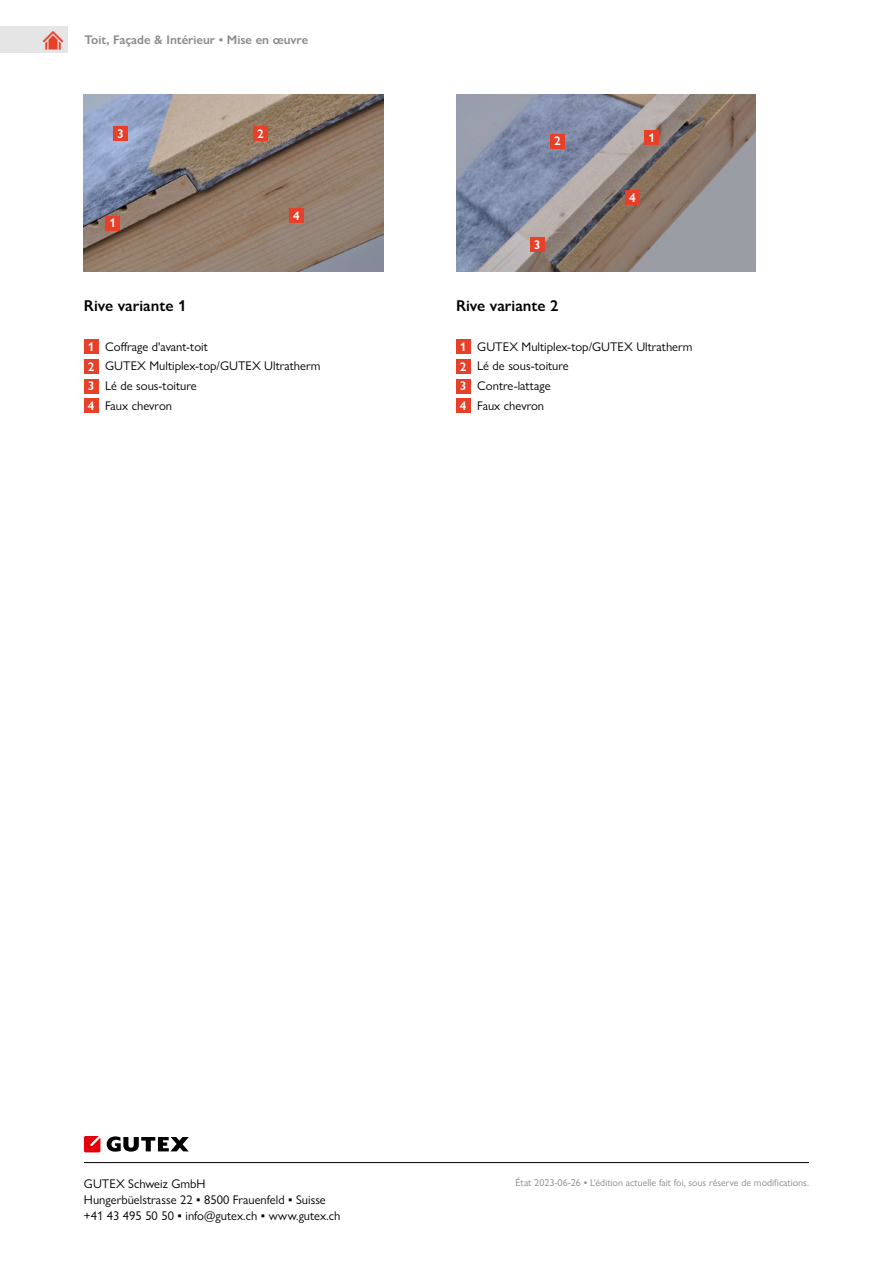
<style>
.page{position:relative;width:893px;height:1263px;background:#fff}
.page>*{position:absolute;margin:0;border:0;box-sizing:border-box;transform-origin:0 0}
._2_Titel-4-Zwischen{font:600 15.75px "Gill Sans Nova";color:#000}
._5_BeschritungText{font:12.6px/15.8px "Gill Sans Nova";color:#000}
._0_Cluster{font:600 12.6px "Gill Sans Nova";color:#888988}
._5_BeschriftungZahl{font:600 12.6px "Gill Sans Nova";color:#fff}
.t1{font:10.05px "Gill Sans Nova";color:#888988}
</style>
<div class="page">
<div style="left:0;top:27px;width:68px;height:26px;background:#e5e5e5"></div>
<img style="left:84px;top:94px;width:300px;height:178px">
<img style="left:456px;top:94px;width:300px;height:178px">
<div style="left:84px;top:339px;width:14px;height:15px;background:#e83f29"></div>
<div style="left:84px;top:359px;width:14px;height:15px;background:#e83f29"></div>
<div style="left:84px;top:379px;width:14px;height:14px;background:#e83f29"></div>
<div style="left:84px;top:399px;width:14px;height:14px;background:#e83f29"></div>
<div style="left:456px;top:339px;width:14px;height:15px;background:#e83f29"></div>
<div style="left:456px;top:359px;width:14px;height:15px;background:#e83f29"></div>
<div style="left:456px;top:379px;width:14px;height:14px;background:#e83f29"></div>
<div style="left:456px;top:399px;width:14px;height:14px;background:#e83f29"></div>
<div style="left:289px;top:209px;width:15px;height:14px;background:#e83f29"></div>
<div style="left:625px;top:190px;width:15px;height:15px;background:#e83f29"></div>
<div style="left:105px;top:216px;width:15px;height:14px;background:#e83f29"></div>
<div style="left:645px;top:130px;width:14px;height:15px;background:#e83f29"></div>
<div style="left:253px;top:127px;width:15px;height:14px;background:#e83f29"></div>
<div style="left:550px;top:134px;width:15px;height:14px;background:#e83f29"></div>
<div style="left:113px;top:127px;width:15px;height:14px;background:#e83f29"></div>
<div style="left:530px;top:238px;width:14px;height:14px;background:#e83f29"></div>
<svg style="left:107px;top:1136px;width:82px;height:15px"></svg>
<svg style="left:84px;top:1136px;width:16px;height:16px"></svg>
<hr style="left:84px;top:1162px;width:725px;height:1px;background:#000">
<p class="_0_Cluster" style="left:85px;top:32px;width:225px">Toit, Façade &amp; Intérieur ▪ Mise en œuvre</p>
<p class="_5_BeschriftungZahl" style="left:117px;top:126px;width:8px">3</p>
<p class="_5_BeschriftungZahl" style="left:109px;top:215px;width:8px">1</p>
<p class="_5_BeschriftungZahl" style="left:257px;top:126px;width:8px">2</p>
<p class="_5_BeschriftungZahl" style="left:293px;top:208px;width:8px">4</p>
<p class="_5_BeschriftungZahl" style="left:554px;top:133px;width:8px">2</p>
<p class="_5_BeschriftungZahl" style="left:534px;top:237px;width:8px">3</p>
<p class="_2_Titel-4-Zwischen" style="left:84px;top:296px;width:104px">Rive variante 1</p>
<p class="_2_Titel-4-Zwischen" style="left:456px;top:296px;width:104px">Rive variante 2</p>
<p class="_5_BeschriftungZahl" style="left:648px;top:130px;width:8px">1</p>
<p class="_5_BeschriftungZahl" style="left:629px;top:190px;width:8px">4</p>
<p class="_5_BeschriftungZahl" style="left:88px;top:339px;width:8px">1</p>
<p class="_5_BeschritungText" style="left:105px;top:338px;width:104px">Coffrage d'avant-toit</p>
<p class="_5_BeschriftungZahl" style="left:88px;top:359px;width:8px">2</p>
<p class="_5_BeschritungText" style="left:105px;top:358px;width:217px">GUTEX Multiplex-top/GUTEX Ultratherm</p>
<p class="_5_BeschriftungZahl" style="left:88px;top:378px;width:8px">3</p>
<p class="_5_BeschritungText" style="left:105px;top:378px;width:93px">Lé de sous-toiture</p>
<p class="_5_BeschriftungZahl" style="left:88px;top:398px;width:8px">4</p>
<p class="_5_BeschritungText" style="left:105px;top:398px;width:68px">Faux chevron</p>
<p class="_5_BeschriftungZahl" style="left:460px;top:339px;width:8px">1</p>
<p class="_5_BeschritungText" style="left:477px;top:338px;width:217px">GUTEX Multiplex-top/GUTEX Ultratherm</p>
<p class="_5_BeschriftungZahl" style="left:460px;top:359px;width:8px">2</p>
<p class="_5_BeschritungText" style="left:477px;top:358px;width:93px">Lé de sous-toiture</p>
<p class="_5_BeschriftungZahl" style="left:460px;top:378px;width:8px">3</p>
<p class="_5_BeschritungText" style="left:477px;top:378px;width:75px">Contre-lattage</p>
<p class="_5_BeschriftungZahl" style="left:460px;top:398px;width:8px">4</p>
<p class="_5_BeschritungText" style="left:477px;top:398px;width:68px">Faux chevron</p>
<p class="_5_BeschritungText" style="left:84px;top:1176px;width:258px">GUTEX Schweiz GmbH<br>Hungerbüelstrasse 22 ▪ 8500 Frauenfeld ▪ Suisse +41 43 495 50 50 ▪ info@gutex.ch ▪ www.gutex.ch</p>
<p class="t1" style="left:516px;top:1177px;width:295px">État 2023-06-26 ▪ L‘édition actuelle fait foi, sous réserve de modifications.</p>
</div>
